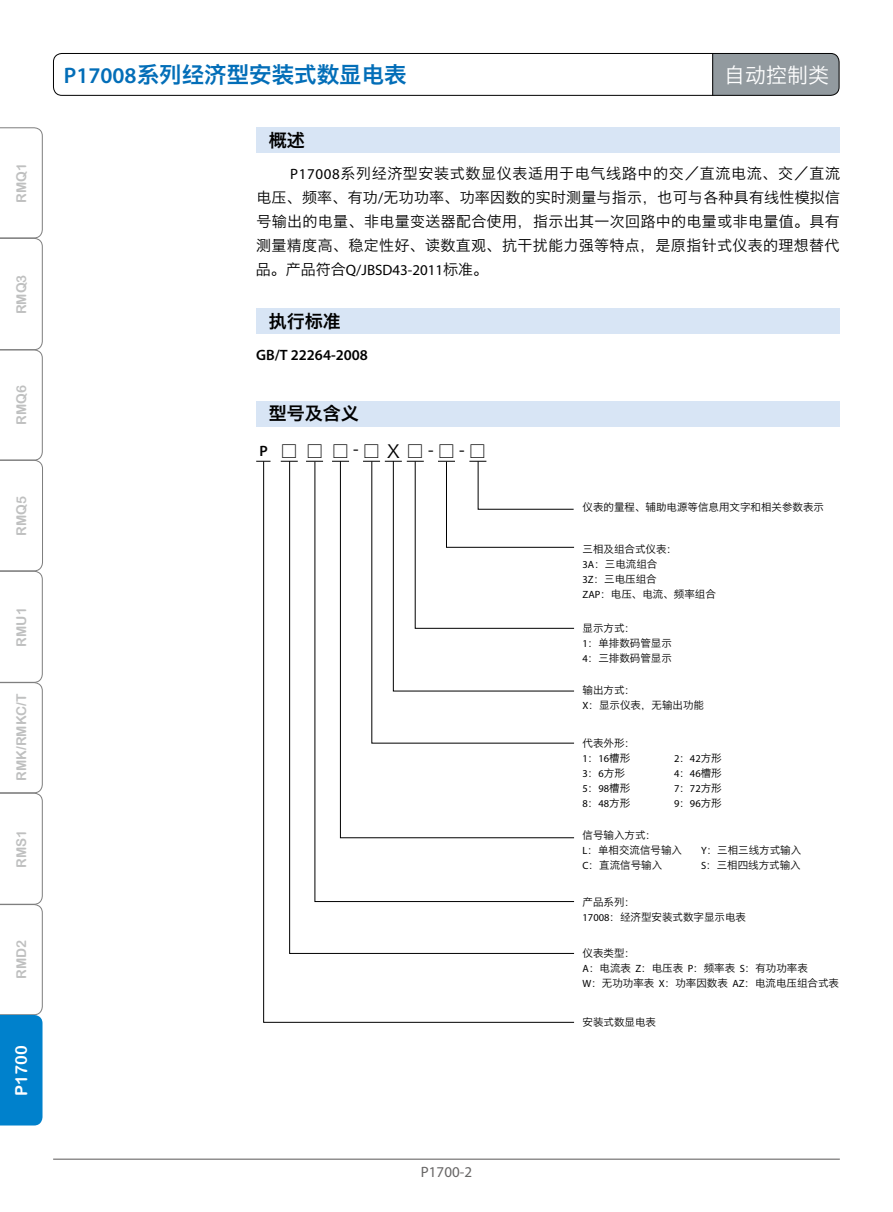
<style>
.page{position:relative;width:893px;height:1212px;background:#fff}
.page>*{position:absolute;margin:0;border:0;box-sizing:border-box;transform-origin:0 0}
.t1{font:22.5px "Hiragino Sans GB W6";color:#036eb8}
.t2{font:21px "Hiragino Sans GB W3";color:#fff}
.t3{font:18px "Hiragino Sans GB W3";color:#000}
.t4{font:18px "Hiragino Sans GB W6";color:#000}
.t5{font:16.5px "Arial Rounded MT Bold";color:#fff}
.t6{font:15px/24px "Hiragino Sans GB W3";letter-spacing:.025em;color:#000;text-align:justify}
.t7{font:15px "Myriad Pro";color:#000}
.t8{font:600 15px "Myriad Pro";color:#000}
.t9{font:15px "Myriad Pro";color:#666565}
.t10{font:13.5px "Arial Rounded MT Bold";color:#bfc0c0}
.t11{font:10.5px/15px "Hiragino Sans GB W3";color:#000}
.t12{font:10.5px "Myriad Pro";color:#000}
.s1{font-family:"Myriad Pro";font-weight:600}
.s2{font-family:"Myriad Pro"}
.s3{font-family:"Hiragino Sans GB W3"}
.s4{font-family:"Myriad Pro";font-weight:600;font-size:15px}
</style>
<div class="page">
<div style="left:713px;top:53px;width:126px;height:42px;background:#929a9f"></div>
<div style="left:53px;top:53px;width:786px;height:43px;border:1px solid #000;border-radius:9px"></div>
<hr style="left:712px;top:53px;width:1px;height:43px;background:#000">
<hr style="left:53px;top:1159px;width:787px;height:1px;background:#595757">
<svg style="left:0;top:128px;width:43px;height:997px"></svg>
<div style="left:256px;top:128px;width:584px;height:25px;background:#d8e5f5"></div>
<div style="left:256px;top:401px;width:584px;height:25px;background:#d8e5f5"></div>
<div style="left:256px;top:308px;width:584px;height:26px;background:#d8e5f5"></div>
<svg style="left:263px;top:461px;width:312px;height:562px"></svg>
<p class="t10" style="left:13px;top:203px;width:41px;rotate:-90deg">RMQ1</p>
<p class="t10" style="left:13px;top:314px;width:41px;rotate:-90deg">RMQ3</p>
<p class="t10" style="left:13px;top:425px;width:41px;rotate:-90deg">RMQ6</p>
<p class="t10" style="left:13px;top:536px;width:41px;rotate:-90deg">RMQ5</p>
<p class="t10" style="left:13px;top:646px;width:41px;rotate:-90deg">RMU1</p>
<p class="t10" style="left:13px;top:781px;width:89px;rotate:-90deg">RMK/RMKC/T</p>
<p class="t10" style="left:13px;top:868px;width:39px;rotate:-90deg">RMS1</p>
<p class="t10" style="left:13px;top:979px;width:40px;rotate:-90deg">RMD2</p>
<h3 class="t5" style="left:12px;top:1096px;width:52px;rotate:-90deg">P1700</h3>
<h1 class="t1" style="left:64px;top:60px;width:344px"><span class="s1">P17008</span>系列经济型安装式数显电表</h1>
<h3 class="t4" style="left:269px;top:129px;width:37px">概述</h3>
<h2 class="t2" style="left:724px;top:62px;width:106px">自动控制类</h2>
<h3 class="t6" style="left:256px;top:161px;width:585px;text-indent:34px"><span class="s2">P17008</span>系列经济型安装式数显仪表适用于电气线路中的交／直流电流、交／直流电压、频率、有功<span class="s2">/</span>无功功率、功率因数的实时测量与指示，也可与各种具有线性模拟信号输出的电量、非电量变送器配合使用，指示出其一次回路中的电量或非电量值。具有测量精度高、稳定性好、读数直观、抗干扰能力强等特点，是原指针式仪表的理想替代</h3>
<h3 class="t7" style="left:256px;top:262px;width:234px"><span class="s3">品。产品符合</span>Q/JBSD43-2011<span class="s3">标准。</span></h3>
<h3 class="t4" style="left:269px;top:309px;width:73px">执行标准</h3>
<h3 class="t8" style="left:256px;top:346px;width:113px">GB/T 22264-2008</h3>
<h3 class="t4" style="left:269px;top:402px;width:91px">型号及含义</h3>
<h3 class="t3" style="left:259px;top:440px;width:229px"><span class="s4">P</span> □ □ □<sup>-</sup>□Ｘ□<span class="s2">-</span>□<span class="s2">-</span>□</h3>
<h3 class="t9" style="left:421px;top:1164px;width:53px">P1700-2</h3>
<p class="t11" style="left:583px;top:500px;width:243px">仪表的量程、辅助电源等信息用文字和相关参数表示</p>
<p class="t11" style="left:583px;top:541px;width:135px">三相及组合式仪表：<br><span class="s2">3A</span>：三电流组合<br><span class="s2">3Z</span>：三电压组合<br><span class="s2">ZAP</span>：电压、电流、频率组合</p>
<p class="t11" style="left:583px;top:621px;width:91px">显示方式：<br><span class="s2">1</span>：单排数码管显示<br><span class="s2">4</span>：三排数码管显示</p>
<p class="t11" style="left:583px;top:683px;width:123px">输出方式：<br><span class="s2">X</span>：显示仪表，无输出功能</p>
<p class="t11" style="left:583px;top:735px;width:54px">代表外形：</p>
<p class="t12" style="left:583px;top:752px;width:49px">1<span class="s3">：</span>16<span class="s3">槽形</span></p>
<p class="t12" style="left:674px;top:752px;width:49px">2<span class="s3">：</span>42<span class="s3">方形</span></p>
<p class="t11" style="left:583px;top:765px;width:44px"><span class="s2">3</span>：<span class="s2">6</span>方形</p>
<p class="t12" style="left:674px;top:767px;width:49px">4<span class="s3">：</span>46<span class="s3">槽形</span></p>
<p class="t12" style="left:583px;top:782px;width:49px">5<span class="s3">：</span>98<span class="s3">槽形</span></p>
<p class="t12" style="left:674px;top:782px;width:49px">7<span class="s3">：</span>72<span class="s3">方形</span></p>
<p class="t12" style="left:583px;top:797px;width:49px">8<span class="s3">：</span>48<span class="s3">方形</span></p>
<p class="t12" style="left:674px;top:797px;width:49px">9<span class="s3">：</span>96<span class="s3">方形</span></p>
<p class="t11" style="left:583px;top:828px;width:101px">信号输入方式：<br><span class="s2">L</span>：单相交流信号输入</p>
<p class="t11" style="left:701px;top:843px;width:102px"><span class="s2">Y</span>：三相三线方式输入</p>
<p class="t11" style="left:583px;top:858px;width:81px"><span class="s2">C</span>：直流信号输入</p>
<p class="t11" style="left:701px;top:858px;width:101px"><span class="s2">S</span>：三相四线方式输入</p>
<p class="t11" style="left:583px;top:894px;width:165px">产品系列：<br><span class="s2">17008</span>：经济型安装式数字显示电表</p>
<p class="t11" style="left:583px;top:946px;width:258px">仪表类型：<br><span class="s2">A</span>：电流表 <span class="s2">Z</span>：电压表 <span class="s2">P</span>：频率表 <span class="s2">S</span>：有功功率表<br><span class="s2">W</span>：无功功率表 <span class="s2">X</span>：功率因数表 <span class="s2">AZ</span>：电流电压组合式表</p>
<p class="t11" style="left:583px;top:1014px;width:75px">安装式数显电表</p>
</div>
